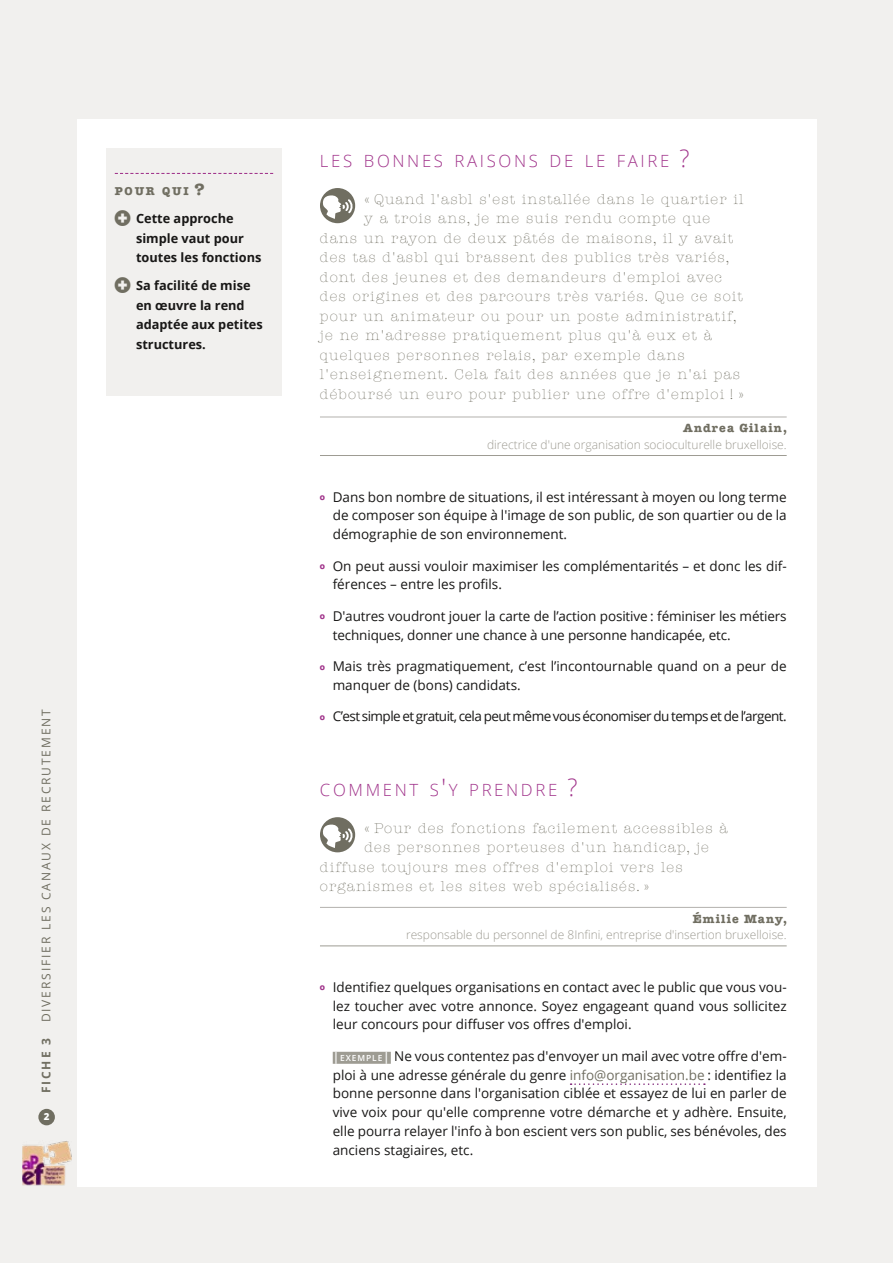
<style>
.page{position:relative;width:893px;height:1263px;background:#f1f0ee}
.page>*{position:absolute;margin:0;border:0;box-sizing:border-box;transform-origin:0 0}
.t1{font:300 16.8px "Open Sans";letter-spacing:.155em;color:#a1348b}
.t2{font:300 14.25px "American Typewriter";letter-spacing:.08em;color:#706e61}
.t3{font:13.5px/18.8px "Open Sans";color:#181716;text-align:justify}
.t4{font:13.5px "Open Sans";letter-spacing:-.04em;color:#181716}
.t5{font:700 12.75px/19.5px "Open Sans";color:#181716}
.t6{font:300 12px "Open Sans";color:#9e9c93}
.t7{font:12px "Open Sans";letter-spacing:.155em;color:#706e61}
.t8{font:700 12px "American Typewriter";letter-spacing:.095em;color:#706e61}
.t9{font:700 12px "Open Sans";letter-spacing:.155em;color:#706e61}
.t10{font:700 11.55px "American Typewriter";letter-spacing:.15em;color:#706e61}
.t11{font:800 9.75px "Open Sans";color:#fff}
.s1{font-size:16.5px}
.s2{font-size:24px}
.s3{font-family:"American Typewriter";font-weight:700;font-size:9px;color:#a1348b}
.s4{font-weight:600;font-size:12px;color:#fff}
.s5{font-weight:600;font-size:8.4px;color:#fff}
.s6{color:#706e61}
</style>
<div class="page">
<div style="left:38px;top:1109px;width:17px;height:16px;background:#706e61;border-radius:50%"></div>
<div style="left:77px;top:119px;width:739px;height:1067px;background:#fff"></div>
<img style="left:22px;top:1141px;width:50px;height:44px">
<hr style="left:320px;top:417px;width:467px;height:1px;background:#b3b1ad">
<hr style="left:320px;top:455px;width:467px;height:1px;background:#9e9c93">
<hr style="left:320px;top:907px;width:467px;height:1px;background:#b3b1ad">
<hr style="left:320px;top:945px;width:467px;height:1px;background:#9e9c93">
<div style="left:333px;top:1052px;width:58px;height:12px;background:#9e9c93"></div>
<svg style="left:571px;top:1083px;width:134px;height:2px"></svg>
<div style="left:320px;top:188px;width:35px;height:35px;background:#706e61;border-radius:50%"></div>
<svg style="left:322px;top:194px;width:30px;height:25px"></svg>
<div style="left:320px;top:817px;width:35px;height:35px;background:#706e61;border-radius:50%"></div>
<svg style="left:322px;top:823px;width:30px;height:25px"></svg>
<div style="left:106px;top:149px;width:176px;height:247px;background:#f1f0ee"></div>
<svg style="left:115px;top:173px;width:158px;height:1px"></svg>
<p class="t7" style="left:38px;top:1022px;width:315px;rotate:-90deg">DIVERSIFIER LES CANAUX DE RECRUTEMENT</p>
<p class="t9" style="left:38px;top:1093px;width:57px;rotate:-90deg">FICHE 3</p>
<p class="t11" style="left:44px;top:1109px;width:7px">2</p>
<p class="t10" style="left:115px;top:184px;width:92px">POUR QUI <span class="s1">?</span></p>
<p class="t5" style="left:136px;top:209px;width:127px">Cette approche simple vaut pour toutes les fonctions</p>
<p class="t5" style="left:136px;top:276px;width:128px">Sa facilité de mise en œuvre la rend adaptée aux petites structures.</p>
<p class="t1" style="left:320px;top:150px;width:371px">LES BONNES RAISONS DE LE FAIRE <span class="s2">?</span></p>
<p class="t2" style="left:365px;top:191px;width:380px">« Quand l'asbl s'est installée dans le quartier il</p>
<p class="t2" style="left:365px;top:211px;width:347px">y a trois ans, je me suis rendu compte que</p>
<p class="t2" style="left:320px;top:230px;width:415px">dans un rayon de deux pâtés de maisons, il y avait</p>
<p class="t2" style="left:320px;top:250px;width:410px">des tas d'asbl qui brassent des publics très variés,</p>
<p class="t2" style="left:320px;top:269px;width:404px">dont des jeunes et des demandeurs d'emploi avec</p>
<p class="t2" style="left:320px;top:289px;width:424px">des origines et des parcours très variés. Que ce soit</p>
<p class="t2" style="left:320px;top:308px;width:418px">pour un animateur ou pour un poste administratif,</p>
<p class="t2" style="left:320px;top:328px;width:393px">je ne m'adresse pratiquement plus qu'à eux et à</p>
<p class="t2" style="left:320px;top:347px;width:366px">quelques personnes relais, par exemple dans</p>
<p class="t2" style="left:320px;top:367px;width:421px">l'enseignement. Cela fait des années que je n'ai pas</p>
<p class="t2" style="left:320px;top:386px;width:425px">déboursé un euro pour publier une offre d'emploi ! »</p>
<p class="t8" style="left:683px;top:421px;width:105px">Andrea Gilain,</p>
<p class="t6" style="left:487px;top:436px;width:301px">directrice d'une organisation socioculturelle bruxelloise.</p>
<p class="t3" style="left:333px;top:487px;width:455px;text-indent:-13px"><span class="s3">o</span> Dans bon nombre de situations, il est intéressant à moyen ou long terme de composer son équipe à l'image de son public, de son quartier ou de la démographie de son environnement.</p>
<p class="t3" style="left:333px;top:556px;width:455px;text-indent:-13px"><span class="s3">o</span> On peut aussi vouloir maximiser les complémentarités – et donc les dif&shy;férences – entre les profils.</p>
<p class="t3" style="left:333px;top:606px;width:455px;text-indent:-13px"><span class="s3">o</span> D'autres voudront jouer la carte de l’action positive : féminiser les métiers techniques, donner une chance à une personne handicapée, etc.</p>
<p class="t3" style="left:333px;top:656px;width:455px;text-indent:-13px"><span class="s3">o</span> Mais très pragmatiquement, c’est l’incontournable quand on a peur de manquer de (bons) candidats.</p>
<p class="t4" style="left:320px;top:707px;width:468px"><span class="s3">o</span> C’est simple et gratuit, cela peut même vous économiser du temps et de l’argent.</p>
<p class="t1" style="left:320px;top:779px;width:259px">COMMENT S<span class="s2">'</span>Y PRENDRE <span class="s2">?</span></p>
<p class="t2" style="left:365px;top:820px;width:365px">« Pour des fonctions facilement accessibles à</p>
<p class="t2" style="left:365px;top:840px;width:346px">des personnes porteuses d'un handicap, je</p>
<p class="t2" style="left:320px;top:859px;width:364px">diffuse toujours mes offres d'emploi vers les</p>
<p class="t2" style="left:320px;top:879px;width:331px">organismes et les sites web spécialisés. »</p>
<p class="t8" style="left:693px;top:911px;width:96px">Émilie Many,</p>
<p class="t6" style="left:406px;top:926px;width:382px">responsable du personnel de 8Infini, entreprise d'insertion bruxelloise.</p>
<p class="t3" style="left:333px;top:977px;width:455px;text-indent:-13px"><span class="s3">o</span> Identifiez quelques organisations en contact avec le public que vous vou&shy;lez toucher avec votre annonce. Soyez engageant quand vous sollicitez leur concours pour diffuser vos offres d'emploi.</p>
<p class="t3" style="left:333px;top:1046px;width:455px"><span class="s4">|</span><span class="s5">EXEMPLE</span><span class="s4">|</span> Ne vous contentez pas d'envoyer un mail avec votre offre d'em&shy;ploi à une adresse générale du genre <span class="s6">info@organisation.be</span> : identifiez la bonne personne dans l'organisation ciblée et essayez de lui en parler de vive voix pour qu'elle comprenne votre démarche et y adhère. Ensuite, elle pourra relayer l'info à bon escient vers son public, ses bénévoles, des anciens stagiaires, etc.</p>
</div>
